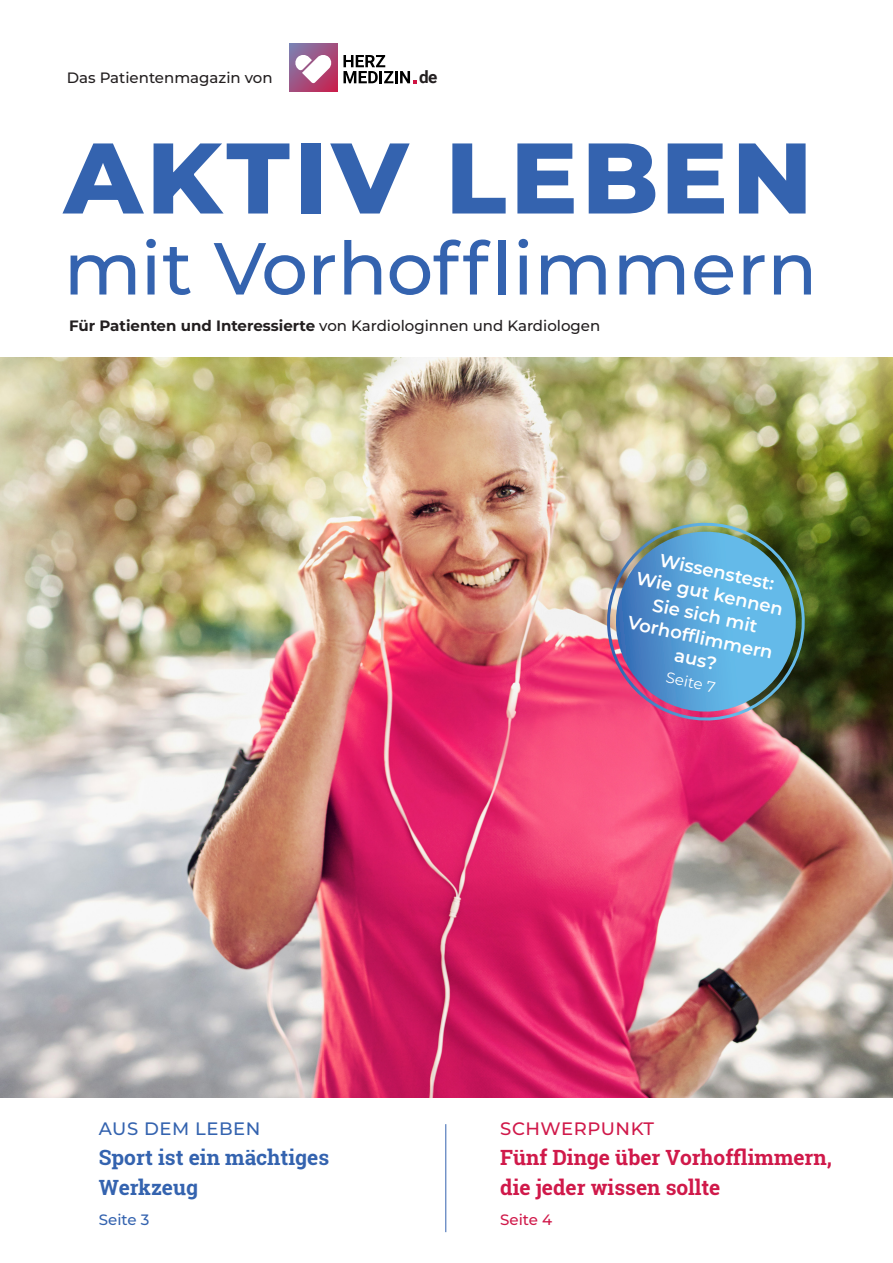
<style>
.page{position:relative;width:893px;height:1263px;background:#fff}
.page>*{position:absolute;margin:0;border:0;box-sizing:border-box;transform-origin:0 0}
.t1{font:800 100.05px "Montserrat";letter-spacing:.04em;color:#3463af}
.t2{font:500 73.5px "Montserrat";letter-spacing:.01em;color:#3463af}
.t3{font:700 21px/30px "Roboto Slab";color:#d0194a}
.t4{font:700 21px/30px "Roboto Slab";color:#3463af}
.t5{font:600 18px/22.5px "Montserrat";color:#fff;text-align:center}
.t6{font:500 18px "Montserrat";letter-spacing:.03em;color:#d0194a}
.t7{font:500 18px "Montserrat";letter-spacing:.03em;color:#3463af}
.t8{font:700 17.1px "Roboto";color:#231f20}
.t9{font:500 15px "Montserrat";color:#231f20}
.t10{font:500 15px "Montserrat";color:#d0194a}
.t11{font:500 15px "Montserrat";color:#3463af}
.t12{font:15px "Montserrat";color:#fff}
.s1{font-weight:700}
</style>
<div class="page">
<img style="left:0;top:357px;width:893px;height:740px">
<hr style="left:445px;top:1124px;width:1px;height:108px;background:#3463af">
<svg style="left:343px;top:55px;width:73px;height:28px"></svg>
<svg style="left:289px;top:44px;width:48px;height:48px"></svg>
<svg style="left:295px;top:54px;width:37px;height:29px"></svg>
<img style="left:604px;top:520px;width:203px;height:203px">
<p class="t9" style="left:67px;top:67px;width:207px">Das Patientenmagazin von</p>
<p class="t8" style="left:419px;top:65px;width:20px">de</p>
<p class="t1" style="left:64px;top:105px;width:750px">AKTIV LEBEN</p>
<p class="t2" style="left:64px;top:217px;width:755px">mit Vorhofflimmern</p>
<p class="t9" style="left:69px;top:315px;width:533px"><span class="s1">Für Patienten und Interessierte</span> von Kardiologinnen und Kardiologen</p>
<p class="t5" style="left:662px;top:548px;width:118px;rotate:12deg">Wissenstest:</p>
<p class="t5" style="left:639px;top:566px;width:151px;rotate:12deg">Wie gut kennen<br>Sie sich mit<br>Vorhofflimmern aus?</p>
<p class="t12" style="left:668px;top:667px;width:51px;rotate:12deg">Seite 7</p>
<p class="t7" style="left:99px;top:1115px;width:163px">AUS DEM LEBEN</p>
<p class="t4" style="left:99px;top:1142px;width:232px">Sport ist ein mächtiges<br>Werkzeug</p>
<p class="t11" style="left:99px;top:1209px;width:52px">Seite 3</p>
<p class="t6" style="left:500px;top:1116px;width:155px">SCHWERPUNKT</p>
<p class="t3" style="left:500px;top:1142px;width:333px">Fünf Dinge über Vorhofflimmern, die jeder wissen sollte</p>
<p class="t10" style="left:500px;top:1209px;width:53px">Seite 4</p>
</div>
